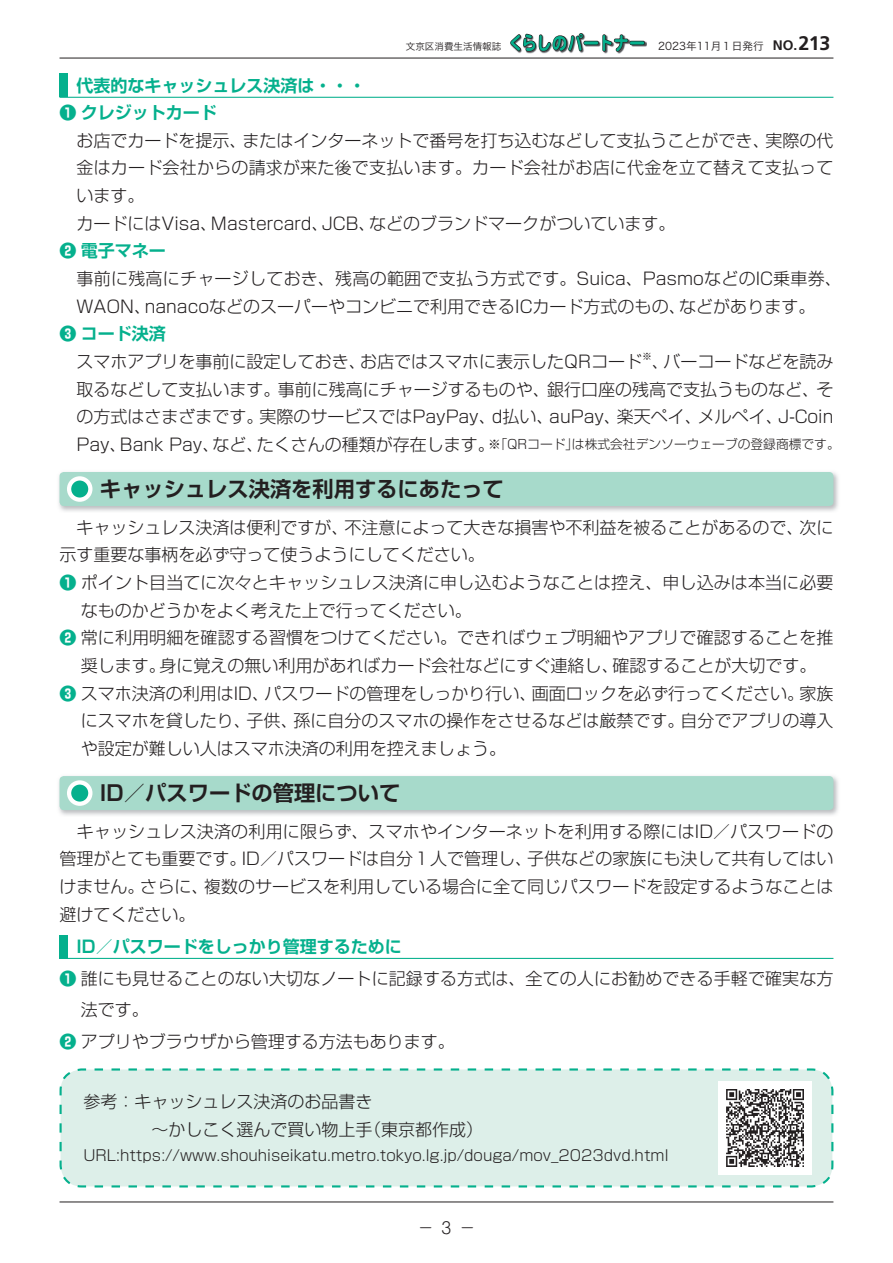
<style>
.page{position:relative;width:893px;height:1263px;background:#fff}
.page>*{position:absolute;margin:0;border:0;box-sizing:border-box;transform-origin:0 0}
.t1{font:21.3px "Shin Go Pro De Bold 90 pv RKSJ H";color:#231f20}
.t2{font:16.95px/27.6px "Shin Go Pro Light 90 pv RKSJ H";color:#231f20}
.t3{font:16.95px/27.6px "Shin Go Pro De Bold 90 pv RKSJ H";color:#05b08d}
.t4{font:15.9px "Shin M Go Pro Light 90 pv RKSJ H";color:#231f20}
.t5{font:14.85px "Shin Go Pro Light 90 pv RKSJ H";color:#231f20}
.t6{font:10.65px "Hira Kaku Pro W3 90 pv RKSJ H";color:#231f20}
.t7{font:9.9px "Shin Go Pro Light 90 pv RKSJ H";color:#231f20}
.s1{font-size:9.6px}
.s2{font-family:"DF Maru Gothic Pro 5 W9 90 pv RKSJ H";font-size:19.35px;color:#05b08d}
.s3{font-family:"Frutiger LT Std";font-weight:700;font-size:13.8px}
.s4{font-family:"Frutiger LT Std";font-weight:700;font-size:19.65px}
.s5{font-family:"Shin Go Pro Bold 90 pv RKSJ H"}
.s6{font-size:12.75px}
.s7{font-family:"Shin Go Pro Bold 90 pv RKSJ H";color:#05b08d}
</style>
<div class="page">
<hr style="left:60px;top:58px;width:773px;height:1px;background:#231f20">
<hr style="left:60px;top:1201px;width:773px;height:1px;background:#231f20">
<svg style="left:510px;top:33px;width:136px;height:20px"></svg>
<div style="left:61px;top:1069px;width:771px;height:117px;background:#ddefe9;border-radius:21px"></div>
<svg style="left:59px;top:1105px;width:29px;height:83px"></svg>
<svg style="left:95px;top:1158px;width:739px;height:30px"></svg>
<svg style="left:805px;top:1068px;width:29px;height:83px"></svg>
<svg style="left:59px;top:1068px;width:739px;height:29px"></svg>
<hr style="left:60px;top:97px;width:773px;height:1px;background:#05b08d">
<hr style="left:60px;top:958px;width:773px;height:1px;background:#05b08d">
<img style="left:59px;top:472px;width:779px;height:40px">
<div style="left:60px;top:472px;width:773px;height:34px;background:#a7dacb;border-radius:4px"></div>
<svg style="left:69px;top:478px;width:21px;height:22px"></svg>
<div style="left:67px;top:476px;width:25px;height:26px;border:4px solid #fff;border-radius:50%"></div>
<img style="left:59px;top:776px;width:779px;height:40px">
<div style="left:60px;top:776px;width:773px;height:34px;background:#a7dacb;border-radius:4px"></div>
<svg style="left:69px;top:782px;width:21px;height:22px"></svg>
<div style="left:67px;top:780px;width:25px;height:26px;border:4px solid #fff;border-radius:50%"></div>
<div style="left:60px;top:74px;width:8px;height:23px;background:#05b08d"></div>
<div style="left:60px;top:935px;width:8px;height:23px;background:#05b08d"></div>
<div style="left:719px;top:1081px;width:93px;height:94px;background:#fff"></div>
<img style="left:727px;top:1089px;width:77px;height:77px">
<p class="t6" style="left:406px;top:42px;width:426px"><span class="s1">文京区消費生活情報誌</span> <span class="s2">くらしのパートナー</span> 2023年11月１日発行 <span class="s3">NO.</span><span class="s4">213</span></p>
<p class="t3" style="left:60px;top:74px;width:308px">　代表的なキャッシュレス決済は・・・<br><span class="s5">❶</span> クレジットカード</p>
<p class="t2" style="left:60px;top:129px;width:775px">　 お店でカードを提示、またはインターネットで番号を打ち込むなどして支払うことができ、実際の代</p>
<p class="t2" style="left:77px;top:157px;width:758px">金はカード会社からの請求が来た後で支払います。カード会社がお店に代金を立て替えて支払って</p>
<p class="t2" style="left:77px;top:184px;width:70px">います。</p>
<p class="t2" style="left:60px;top:212px;width:617px">　カードにはVisa、Mastercard、JCB、などのブランドマークがついています。</p>
<p class="t3" style="left:60px;top:239px;width:108px"><span class="s5">❷</span> 電子マネー</p>
<p class="t2" style="left:60px;top:267px;width:784px;text-align:center">　 事前に残高にチャージしておき、残高の範囲で支払う方式です。Suica、PasmoなどのIC乗車券、<br>WAON、nanacoなどのスーパーやコンビニで利用できるICカード方式のもの、などがあります。</p>
<p class="t3" style="left:60px;top:322px;width:108px"><span class="s5">❸</span> コード決済</p>
<p class="t2" style="left:60px;top:350px;width:584px">　 スマホアプリを事前に設定しておき、お店ではスマホに表示したQRコード</p>
<p class="t7" style="left:642px;top:352px;width:11px">※</p>
<p class="t2" style="left:77px;top:350px;width:765px;text-indent:575px">、バーコードなどを読み取るなどして支払います。事前に残高にチャージするものや、銀行口座の残高で支払うものなど、その方式はさまざまです。実際のサービスではPayPay、d払い、auPay、楽天ペイ、メルペイ、J-Coin Pay、Bank Pay、など、たくさんの種類が存在します。<span class="s6">※「QRコード」は株式会社デンソーウェーブの登録商標です。</span></p>
<p class="t1" style="left:100px;top:481px;width:405px">キャッシュレス決済を利用するにあたって</p>
<p class="t2" style="left:60px;top:516px;width:775px">　キャッシュレス決済は便利ですが、不注意によって大きな損害や不利益を被ることがあるので、次に</p>
<p class="t2" style="left:60px;top:543px;width:427px">示す重要な事柄を必ず守って使うようにしてください。</p>
<p class="t2" style="left:60px;top:571px;width:775px"><span class="s7">❶</span> ポイント目当てに次々とキャッシュレス決済に申し込むようなことは控え、申し込みは本当に必要</p>
<p class="t2" style="left:81px;top:599px;width:393px">なものかどうかをよく考えた上で行ってください。</p>
<p class="t2" style="left:60px;top:626px;width:775px"><span class="s7">❷</span> 常に利用明細を確認する習慣をつけてください。できればウェブ明細やアプリで確認することを推</p>
<p class="t2" style="left:81px;top:654px;width:737px">奨します。身に覚えの無い利用があればカード会社などにすぐ連絡し、確認することが大切です。</p>
<p class="t2" style="left:60px;top:682px;width:775px"><span class="s7">❸</span> スマホ決済の利用はID、パスワードの管理をしっかり行い、画面ロックを必ず行ってください。家族</p>
<p class="t2" style="left:81px;top:709px;width:754px">にスマホを貸したり、子供、孫に自分のスマホの操作をさせるなどは厳禁です。自分でアプリの導入</p>
<p class="t2" style="left:81px;top:737px;width:427px">や設定が難しい人はスマホ決済の利用を控えましょう。</p>
<p class="t1" style="left:100px;top:785px;width:302px">ID／パスワードの管理について</p>
<p class="t2" style="left:60px;top:820px;width:775px;text-align:justify">　キャッシュレス決済の利用に限らず、スマホやインターネットを利用する際にはID／パスワードの管理がとても重要です。ID／パスワードは自分１人で管理し、子供などの家族にも決して共有してはいけません。さらに、複数のサービスを利用している場合に全て同じパスワードを設定するようなことは避けてください。</p>
<p class="t3" style="left:60px;top:935px;width:344px">　ID／パスワードをしっかり管理するために</p>
<p class="t2" style="left:60px;top:967px;width:775px"><span class="s7">❶</span> 誰にも見せることのない大切なノートに記録する方式は、全ての人にお勧めできる手軽で確実な方</p>
<p class="t2" style="left:81px;top:998px;width:70px">法です。</p>
<p class="t2" style="left:60px;top:1030px;width:397px"><span class="s7">❷</span> アプリやブラウザから管理する方法もあります。</p>
<p class="t2" style="left:83px;top:1090px;width:401px">参考：キャッシュレス決済のお品書き<br>　　　　～かしこく選んで買い物上手（東京都作成）</p>
<p class="t5" style="left:83px;top:1150px;width:587px">URL:https://www.shouhiseikatu.metro.tokyo.lg.jp/douga/mov_2023dvd.html</p>
<p class="t4" style="left:418px;top:1222px;width:59px">－ 3 －</p>
</div>
